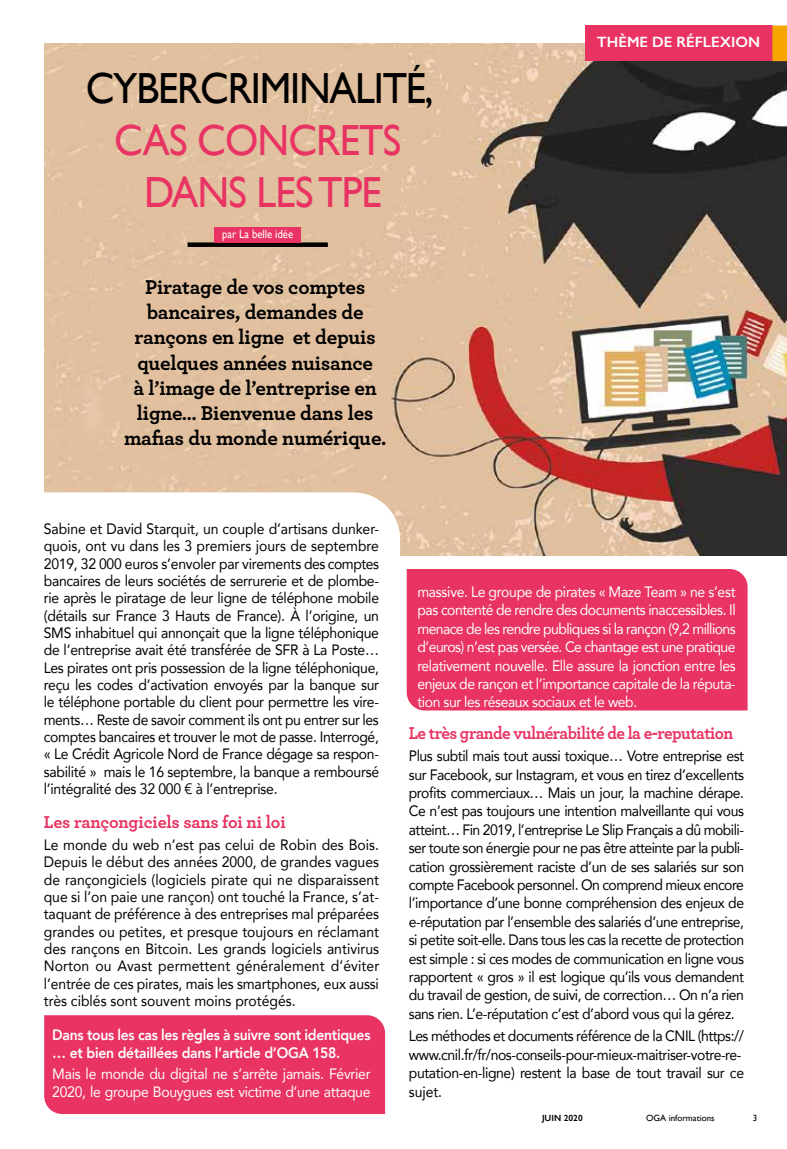
<style>
.page{position:relative;width:787px;height:1149px;background:#fff}
.page>*{position:absolute;margin:0;border:0;box-sizing:border-box;transform-origin:0 0}
.t1{font:43.5px/52.2px "Gill Sans";letter-spacing:-.02em;color:#e83363;text-align:center;scale:.93 1}
.t2{font:43.5px "Gill Sans";letter-spacing:-.03em;color:#000;scale:.93 1}
.t3{font:700 21px/25.2px "Archer";letter-spacing:-.01em;color:#000;text-align:center}
.t4{font:700 18px "Archer";letter-spacing:-.03em;color:#e83363;scale:.95 1}
.t5{font:700 18px "Archer";letter-spacing:-.01em;color:#e83363}
.t6{font:15px/17.2px "Avenir";letter-spacing:-.03em;color:#000;text-align:justify;scale:.93 1}
.t7{font:15px/18.5px "Avenir";letter-spacing:-.02em;color:#fff;scale:.93 1}
.t8{font:800 15px/17.2px "Avenir";letter-spacing:-.02em;color:#fff;scale:.93 1}
.t9{font:600 15px "Gill Sans";color:#fff}
.t10{font:12px "Gill Sans";letter-spacing:-.005em;color:#fff;scale:.9 1}
.t11{font:9px "Gill Sans";color:#000}
.t12{font:600 9px "Gill Sans";color:#000}
</style>
<div class="page">
<img style="left:44px;top:44px;width:743px;height:511px">
<svg style="left:44px;top:492px;width:356px;height:63px"></svg>
<div style="left:585px;top:26px;width:187px;height:35px;background:#e83363"></div>
<div style="left:188px;top:242px;width:140px;height:5px;background:#000"></div>
<svg style="left:772px;top:26px;width:15px;height:35px"></svg>
<div style="left:44px;top:1015px;width:341px;height:98px;background:#e83363"></div>
<div style="left:407px;top:569px;width:340px;height:141px;background:#e83363"></div>
<div style="left:214px;top:227px;width:87px;height:15px;background:#e83363"></div>
<h1 class="t2" style="left:86px;top:62px;width:376px">CYBERCRIMINALITÉ,</h1>
<h1 class="t1" style="left:114px;top:114px;width:310px">CAS CONCRETS<br>DANS LES TPE</h1>
<p class="t10" style="left:222px;top:227px;width:80px">par La belle idée</p>
<h2 class="t3" style="left:124px;top:273px;width:264px">Piratage de vos comptes bancaires, demandes de rançons en ligne et depuis quelques années nuisance<br>à l’image de l’entreprise en ligne… Bienvenue dans les mafias du monde numérique.</h2>
<p class="t9" style="left:597px;top:33px;width:165px">THÈME DE RÉFLEXION</p>
<p class="t6" style="left:44px;top:519px;width:362px">Sabine et David Starquit, un couple d’artisans dunker&shy;quois, ont vu dans les 3 premiers jours de septembre 2019, 32 000 euros s’envoler par virements des comptes bancaires de leurs sociétés de serrurerie et de plombe&shy;rie après le piratage de leur ligne de téléphone mobile (détails sur France 3 Hauts de France). À l’origine, un SMS inhabituel qui annonçait que la ligne téléphonique de l’entreprise avait été transférée de SFR à La Poste… Les pirates ont pris possession de la ligne téléphonique, reçu les codes d’activation envoyés par la banque sur le téléphone portable du client pour permettre les vire&shy;ments… Reste de savoir comment ils ont pu entrer sur les comptes bancaires et trouver le mot de passe. Interrogé, « Le Crédit Agricole Nord de France dégage sa respon&shy;sabilité » mais le 16 septembre, la banque a remboursé l’intégralité des 32 000 € à l’entreprise.</p>
<p class="t5" style="left:44px;top:808px;width:243px">Les rançongiciels sans foi ni loi</p>
<p class="t6" style="left:44px;top:835px;width:362px">Le monde du web n’est pas celui de Robin des Bois.<br>Depuis le début des années 2000, de grandes vagues de rançongiciels (logiciels pirate qui ne disparaissent que si l’on paie une rançon) ont touché la France, s’at&shy;taquant de préférence à des entreprises mal préparées grandes ou petites, et presque toujours en réclamant des rançons en Bitcoin. Les grands logiciels antivirus Norton ou Avast permettent généralement d’éviter l’entrée de ces pirates, mais les smartphones, eux aussi très ciblés sont souvent moins protégés.</p>
<p class="t8" style="left:52px;top:1026px;width:344px">Dans tous les cas les règles à suivre sont identiques … et bien détaillées dans l’article d’OGA 158.</p>
<p class="t7" style="left:52px;top:1064px;width:344px;line-height:17.2px">Mais le monde du digital ne s’arrête jamais. Février<br>2020, le groupe Bouygues est victime d’une attaque</p>
<p class="t7" style="left:417px;top:582px;width:344px;text-align:justify">massive. Le groupe de pirates « Maze Team » ne s’est pas contenté de rendre des documents inaccessibles. Il menace de les rendre publiques si la rançon (9,2 millions d’euros) n’est pas versée. Ce chantage est une pratique relativement nouvelle. Elle assure la jonction entre les enjeux de rançon et l’importance capitale de la réputa&shy;tion sur les réseaux sociaux et le web.</p>
<p class="t4" style="left:409px;top:718px;width:343px">Le très grande vulnérabilité de la e-reputation</p>
<p class="t6" style="left:409px;top:746px;width:362px;line-height:18.5px">Plus subtil mais tout aussi toxique… Votre entreprise est sur Facebook, sur Instagram, et vous en tirez d’excellents profits commerciaux… Mais un jour, la machine dérape.<br>Ce n’est pas toujours une intention malveillante qui vous atteint… Fin 2019, l’entreprise Le Slip Français a dû mobili&shy;ser toute son énergie pour ne pas être atteinte par la publi&shy;cation grossièrement raciste d’un de ses salariés sur son compte Facebook personnel. On comprend mieux encore l’importance d’une bonne compréhension des enjeux de e-réputation par l’ensemble des salariés d’une entreprise, si petite soit-elle. Dans tous les cas la recette de protection est simple : si ces modes de communication en ligne vous rapportent « gros » il est logique qu’ils vous demandent du travail de gestion, de suivi, de correction… On n’a rien sans rien. L’e-réputation c’est d’abord vous qui la gérez.</p>
<p class="t6" style="left:409px;top:1026px;width:362px;line-height:18.3px;text-align:left">Les méthodes et documents référence de la CNIL (https:// www.cnil.fr/fr/nos-conseils-pour-mieux-maitriser-votre-re&shy;putation-en-ligne) restent la base de tout travail sur ce sujet.</p>
<p class="t12" style="left:542px;top:1112px;width:42px">JUIN 2020</p>
<p class="t11" style="left:646px;top:1112px;width:70px">OGA informations</p>
<p class="t11" style="left:752px;top:1112px;width:6px">3</p>
</div>
